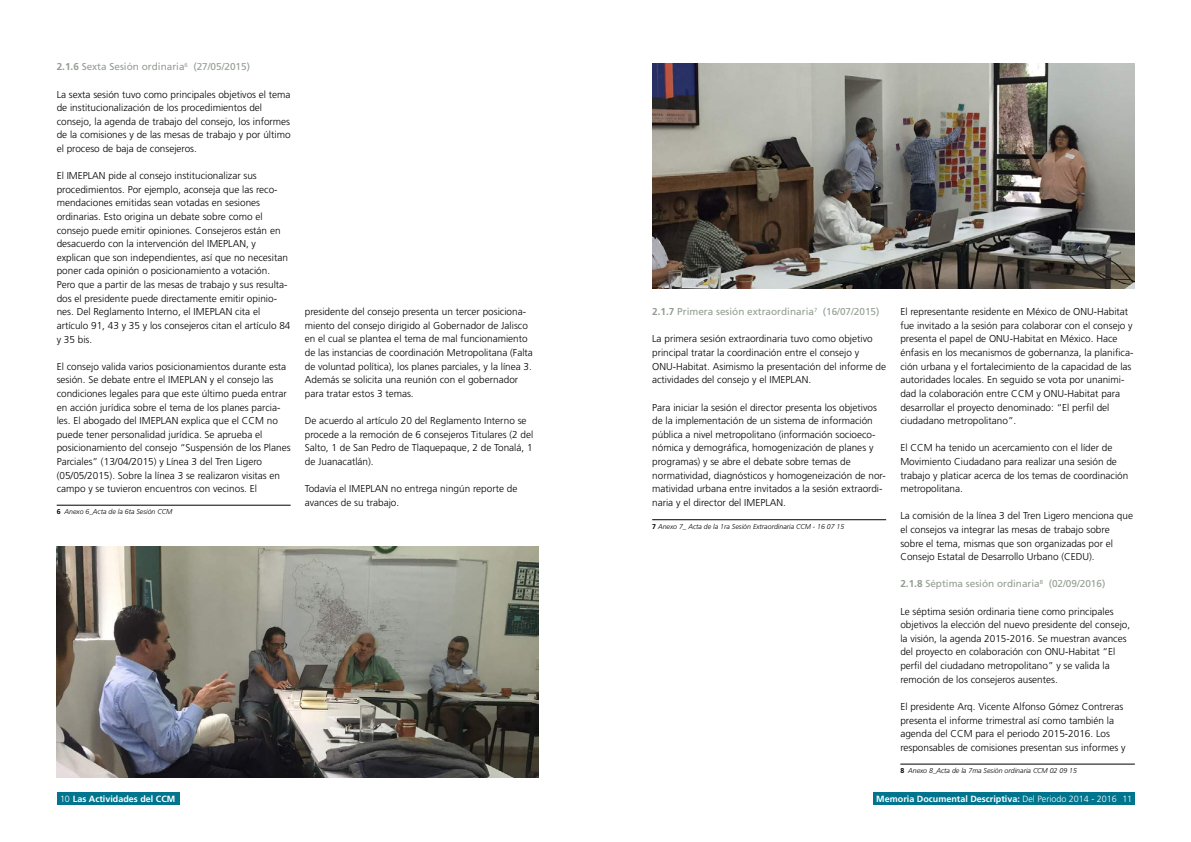
<style>
.page{position:relative;width:1191px;height:842px;background:#fff}
.page>*{position:absolute;margin:0;border:0;box-sizing:border-box;transform-origin:0 0}
.t1{font:300 10px/13.6px "Frutiger LT Std";color:#000}
.t2{font:10px "Frutiger LT Std";color:#949d94}
.t3{font:700 9px "Frutiger LT Std";color:#fff}
.t4{font:italic 300 7px "Frutiger LT Std";color:#000}
.s1{font-weight:700}
.s2{font-weight:700;font-style:normal}
.s3{font-weight:300}
</style>
<div class="page">
<hr style="left:57px;top:505px;width:234px;height:1px;background:#000">
<img style="left:57px;top:547px;width:482px;height:231px">
<hr style="left:652px;top:519px;width:234px;height:1px;background:#000">
<hr style="left:900px;top:764px;width:234px;height:1px;background:#000">
<img style="left:652px;top:64px;width:482px;height:224px">
<div style="left:57px;top:793px;width:122px;height:12px;background:#00758d"></div>
<div style="left:873px;top:793px;width:261px;height:12px;background:#00758d"></div>
<p class="t2" style="left:57px;top:61px;width:195px"><span class="s1">2.1.6</span> Sexta Sesión ordinaria<sup>6</sup> (27/05/2015)</p>
<p class="t1" style="left:57px;top:87px;width:235px">La sexta sesión tuvo como principales objetivos el tema de institucionalización de los procedimientos del consejo, la agenda de trabajo del consejo, los informes de la comisiones y de las mesas de trabajo y por último el proceso de baja de consejeros.</p>
<p class="t1" style="left:57px;top:169px;width:235px">El IMEPLAN pide al consejo institucionalizar sus procedimientos. Por ejemplo, aconseja que las reco&shy;mendaciones emitidas sean votadas en sesiones ordinarias. Esto origina un debate sobre como el consejo puede emitir opiniones. Consejeros están en desacuerdo con la intervención del IMEPLAN, y explican que son independientes, así que no necesitan poner cada opinión o posicionamiento a votación.<br>Pero que a partir de las mesas de trabajo y sus resulta&shy;dos el presidente puede directamente emitir opinio&shy;nes. Del Reglamento Interno, el IMEPLAN cita el artículo 91, 43 y 35 y los consejeros citan el artículo 84 y 35 bis.</p>
<p class="t1" style="left:57px;top:360px;width:235px">El consejo valida varios posicionamientos durante esta sesión. Se debate entre el IMEPLAN y el consejo las condiciones legales para que este último pueda entrar en acción jurídica sobre el tema de los planes parcia&shy;les. El abogado del IMEPLAN explica que el CCM no puede tener personalidad jurídica. Se aprueba el posicionamiento del consejo “Suspensión de los Planes Parciales” (13/04/2015) y Línea 3 del Tren Ligero (05/05/2015). Sobre la línea 3 se realizaron visitas en campo y se tuvieron encuentros con vecinos. El</p>
<p class="t4" style="left:57px;top:508px;width:117px"><span class="s2">6</span> Anexo 6_Acta de la 6ta Sesión CCM</p>
<p class="t1" style="left:305px;top:305px;width:229px">presidente del consejo presenta un tercer posiciona&shy;miento del consejo dirigido al Gobernador de Jalisco en el cual se plantea el tema de mal funcionamiento de las instancias de coordinación Metropolitana (Falta de voluntad política), los planes parciales, y la línea 3.<br>Además se solicita una reunión con el gobernador para tratar estos 3 temas.</p>
<p class="t1" style="left:305px;top:414px;width:230px">De acuerdo al artículo 20 del Reglamento Interno se procede a la remoción de 6 consejeros Titulares (2 del Salto, 1 de San Pedro de Tlaquepaque, 2 de Tonalá, 1 de Juanacatlán).</p>
<p class="t1" style="left:305px;top:482px;width:214px">Todavía el IMEPLAN no entrega ningún reporte de avances de su trabajo.</p>
<p class="t2" style="left:652px;top:306px;width:229px"><span class="s1">2.1.7</span> Primera sesión extraordinaria<sup>7</sup> (16/07/2015)</p>
<p class="t1" style="left:652px;top:332px;width:235px">La primera sesión extraordinaria tuvo como objetivo principal tratar la coordinación entre el consejo y ONU-Habitat. Asimismo la presentación del informe de actividades del consejo y el IMEPLAN.</p>
<p class="t1" style="left:652px;top:400px;width:235px">Para iniciar la sesión el director presenta los objetivos de la implementación de un sistema de información pública a nivel metropolitano (información socioeco&shy;nómica y demográfica, homogenización de planes y programas) y se abre el debate sobre temas de normatividad, diagnósticos y homogeneización de nor&shy;matividad urbana entre invitados a la sesión extraordi&shy;naria y el director del IMEPLAN.</p>
<p class="t4" style="left:652px;top:522px;width:194px"><span class="s2">7</span> Anexo 7_ Acta de la 1ra Sesión Extraordinaria CCM - 16 07 15</p>
<p class="t1" style="left:900px;top:305px;width:234px">El representante residente en México de ONU-Habitat fue invitado a la sesión para colaborar con el consejo y presenta el papel de ONU-Habitat en México. Hace énfasis en los mecanismos de gobernanza, la planifica&shy;ción urbana y el fortalecimiento de la capacidad de las autoridades locales. En seguido se vota por unanimi&shy;dad la colaboración entre CCM y ONU-Habitat para desarrollar el proyecto denominado: “El perfil del ciudadano metropolitano”.</p>
<p class="t1" style="left:900px;top:441px;width:229px">El CCM ha tenido un acercamiento con el líder de Movimiento Ciudadano para realizar una sesión de trabajo y platicar acerca de los temas de coordinación metropolitana.</p>
<p class="t1" style="left:900px;top:509px;width:234px">La comisión de la línea 3 del Tren Ligero menciona que el consejos va integrar las mesas de trabajo sobre sobre el tema, mismas que son organizadas por el Consejo Estatal de Desarrollo Urbano (CEDU).</p>
<p class="t2" style="left:900px;top:578px;width:206px"><span class="s1">2.1.8</span> Séptima sesión ordinaria<sup>8</sup> (02/09/2016)</p>
<p class="t1" style="left:900px;top:604px;width:231px">Le séptima sesión ordinaria tiene como principales objetivos la elección del nuevo presidente del consejo, la visión, la agenda 2015-2016. Se muestran avances del proyecto en colaboración con ONU-Habitat “El perfil del ciudadano metropolitano” y se valida la remoción de los consejeros ausentes.</p>
<p class="t1" style="left:900px;top:700px;width:227px">El presidente Arq. Vicente Alfonso Gómez Contreras presenta el informe trimestral así como también la agenda del CCM para el periodo 2015-2016. Los responsables de comisiones presentan sus informes y</p>
<p class="t4" style="left:900px;top:767px;width:178px"><span class="s2">8</span> Anexo 8_Acta de la 7ma Sesión ordinaria CCM 02 09 15</p>
<p class="t3" style="left:60px;top:793px;width:117px"><span class="s3">10</span> Las Actividades del CCM</p>
<p class="t3" style="left:876px;top:793px;width:257px">Memoria Documental Descriptiva: <span class="s3">Del Periodo 2014 - 2016 11</span></p>
</div>
